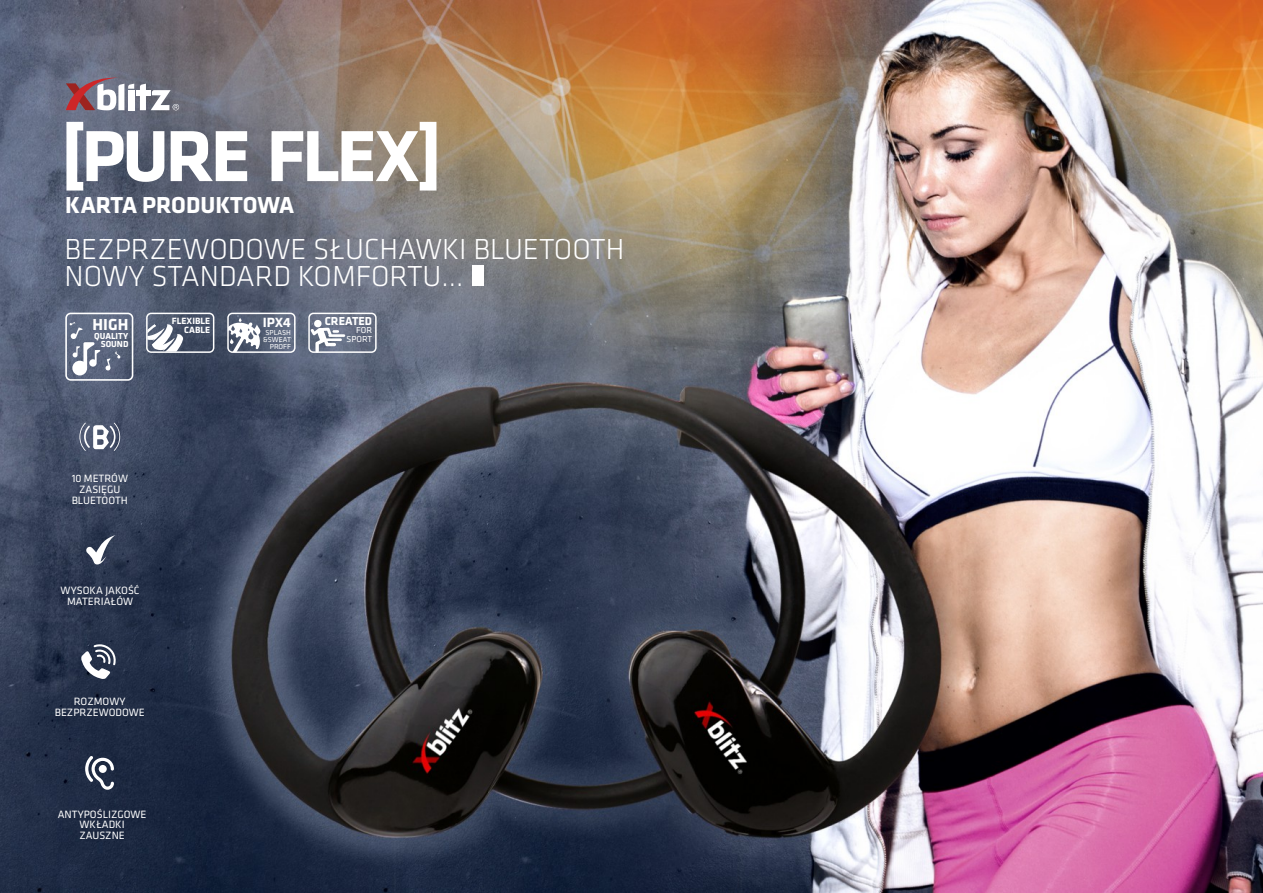
<style>
.page{position:relative;width:1263px;height:893px;background:#fff}
.page>*{position:absolute;margin:0;border:0;box-sizing:border-box;transform-origin:0 0}
.t1{font:700 75px "Klavika";letter-spacing:-.04em;color:#fff}
.t2{font:300 30px/27px "Klavika";color:#fff}
.t3{font:700 24px "Klavika";color:#fff}
.t4{font:700 16.5px "Klavika";color:#fff}
.t5{font:700 13.8px "Klavika";color:#fff}
.t6{font:700 12px "Klavika";color:#fff}
.t7{font:10.95px/10.5px "Klavika";color:#fff;text-align:center}
.t8{font:700 9.45px/8.4px "Klavika";color:#fff;text-align:right}
.t9{font:700 9px/7.6px "Klavika";color:#fff;text-align:right}
.t10{font:9px/8.1px "Klavika";color:#fff;text-align:right}
.t11{font:7.5px/6.8px "Klavika";color:#fff;text-align:right}
</style>
<div class="page">
<img style="left:0;top:0;width:1263px;height:893px">
<div style="left:136px;top:90px;width:14px;height:5px;background:#fff"></div>
<svg style="left:66px;top:77px;width:68px;height:33px"></svg>
<div style="left:473px;top:266px;width:11px;height:20px;background:#fff"></div>
<svg style="left:140px;top:84px;width:39px;height:26px"></svg>
<svg style="left:79px;top:423px;width:41px;height:28px"></svg>
<svg style="left:80px;top:644px;width:36px;height:36px"></svg>
<svg style="left:85px;top:756px;width:29px;height:34px"></svg>
<svg style="left:308px;top:313px;width:69px;height:40px;background:#8990a0"></svg>
<svg style="left:227px;top:313px;width:69px;height:40px"></svg>
<svg style="left:65px;top:313px;width:68px;height:68px;background:#798195"></svg>
<svg style="left:146px;top:313px;width:68px;height:40px"></svg>
<svg style="left:86px;top:535px;width:30px;height:30px"></svg>
<h1 class="t1" style="left:61px;top:125px;width:383px">[PURE FLEX]</h1>
<h3 class="t3" style="left:65px;top:195px;width:230px">KARTA PRODUKTOWA</h3>
<h2 class="t2" style="left:65px;top:238px;width:561px">BEZPRZEWODOWE SŁUCHAWKI BLUETOOTH<br>NOWY STANDARD KOMFORTU...</h2>
<h3 class="t4" style="left:93px;top:318px;width:37px">HIGH</h3>
<p class="t9" style="left:94px;top:333px;width:36px">QUALITY<br>SOUND</p>
<p class="t8" style="left:172px;top:317px;width:40px">FLEXIBLE<br>CABLE</p>
<p class="t7" style="left:72px;top:474px;width:58px">10 METRÓW<br>ZASIĘGU<br>BLUETOOTH</p>
<p class="t7" style="left:61px;top:586px;width:80px">WYSOKA JAKOŚĆ<br>MATERIAŁÓW</p>
<p class="t7" style="left:55px;top:697px;width:92px">ROZMOWY<br>BEZPRZEWODOWE</p>
<p class="t7" style="left:58px;top:809px;width:90px">ANTYPOŚLIZGOWE<br>WKŁADKI<br>ZAUSZNE</p>
<p class="t5" style="left:263px;top:317px;width:30px">IPX4</p>
<p class="t11" style="left:263px;top:330px;width:29px">SPLASH &amp;SWEAT<br>PROFF</p>
<p class="t6" style="left:325px;top:316px;width:49px">CREATED</p>
<p class="t10" style="left:347px;top:327px;width:27px">FOR<br>SPORT</p>
</div>
